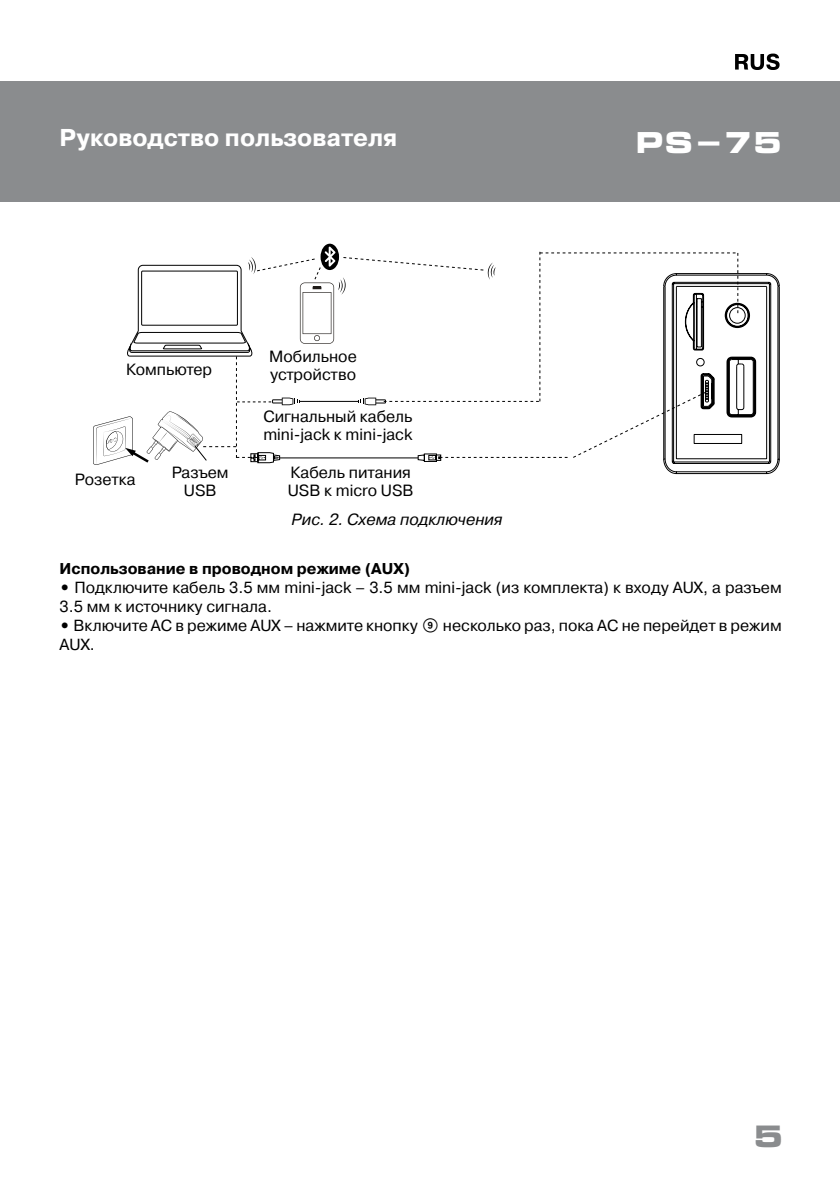
<style>
.page{position:relative;width:840px;height:1191px;background:#fff}
.page>*{position:absolute;margin:0;border:0;box-sizing:border-box;transform-origin:0 0}
.t1{font:700 30px "Micra";color:#8a8c8e}
.t2{font:700 29.2px "Micra";color:#fff}
.t3{font:700 24.2px "Pragmatica";color:#fff}
.t4{font:16.2px/18px "Pragmatica";color:#000}
.t5{font:italic 16.2px "Pragmatica";color:#000}
.t6{font:16px/19px "Pragmatica";color:#000}
.t7{font:700 15.6px "Pragmatica";color:#000}
.s1{font-weight:700}
.s2{font-family:"SVEN"}
</style>
<div class="page">
<svg style="left:735px;top:54px;width:44px;height:16px"></svg>
<div style="left:0;top:81px;width:839px;height:121px;background:#8a8c8e"></div>
<div style="left:320px;top:244px;width:19px;height:26px;background:#000;border-radius:50%"></div>
<svg style="left:93px;top:246px;width:686px;height:228px"></svg>
<h3 class="t3" style="left:60px;top:122px;width:339px">Руководство пользователя</h3>
<h2 class="t2" style="left:634px;top:127px;width:149px">PS-75</h2>
<p class="t4" style="left:269px;top:347px;width:89px">Мобильное</p>
<p class="t4" style="left:126px;top:360px;width:87px">Компьютер</p>
<p class="t4" style="left:270px;top:365px;width:87px">устройство</p>
<p class="t4" style="left:75px;top:470px;width:62px">Розетка</p>
<p class="t4" style="left:172px;top:464px;width:58px;text-align:center">Разъем<br>USB</p>
<p class="t4" style="left:263px;top:407px;width:150px">Cигнальный кабель mini-jack к mini-jack</p>
<p class="t4" style="left:288px;top:464px;width:127px">Кабель питания<br>USB к micro USB</p>
<p class="t5" style="left:291px;top:509px;width:212px">Рис. 2. Схема подключения</p>
<p class="t7" style="left:60px;top:558px;width:352px">Использование в проводном режиме (AUX)</p>
<p class="t6" style="left:60px;top:578px;width:723px"><span class="s1">•</span> Подключите кабель 3.5 мм mini-jack – 3.5 мм mini-jack (из комплекта) к входу AUX, а разъем<br>3.5 мм к источнику сигнала.</p>
<p class="t6" style="left:60px;top:616px;width:723px"><span class="s1">•</span> Включите АС в режимe AUX – нажмите кнопку <span class="s2">i</span> несколько раз, пока АС не перейдет в режим<br>AUX.</p>
<h1 class="t1" style="left:752px;top:1120px;width:32px">5</h1>
</div>
